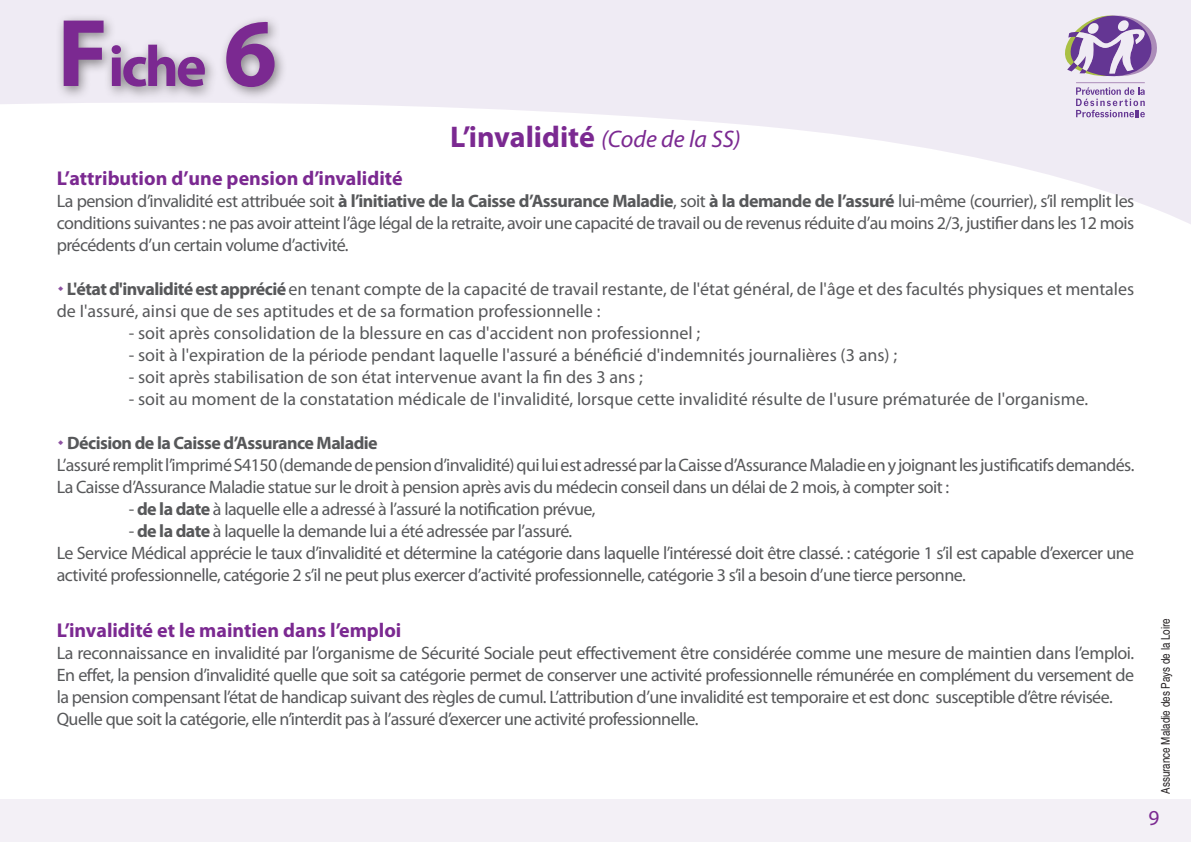
<style>
.page{position:relative;width:1191px;height:842px;background:#fff}
.page>*{position:absolute;margin:0;border:0;box-sizing:border-box;transform-origin:0 0}
.t1{font:700 58.2px "Myriad Pro";color:#7b2991}
.t2{font:700 30px "Myriad Pro";color:#7b2991}
.t3{font:21.4px "Myriad Pro";color:#7b2991}
.t4{font:700 20px "Myriad Pro";color:#7b2991}
.t5{font:18px/22px "Myriad Pro";letter-spacing:-.03em;color:#57585a;text-align:justify}
.t6{font:18px/22px "Myriad Pro";color:#57585a}
.t7{font:700 18px "Myriad Pro";letter-spacing:-.03em;color:#57585a}
.t8{font:condensed 12px "Helvetica";color:#231f20}
.s1{font-size:97px}
.s2{font-weight:400;font-style:italic;font-size:24px}
.s3{font-weight:700}
</style>
<div class="page">
<svg style="left:0;top:0;width:1191px;height:224px;fill:#efebf4"></svg>
<div style="left:0;top:799px;width:1191px;height:43px;background:#f3f0f6"></div>
<div style="left:56px;top:13px;width:232px;height:88px;background:#231f20;opacity:.52"></div>
<p class="t1" style="left:57px;top:28px;width:221px"><span class="s1">F</span>iche <span class="s1">6</span></p>
<p class="t2" style="left:450px;top:118px;width:292px">L’invalidité <span class="s2">(Code de la SS)</span></p>
<p class="t4" style="left:57px;top:165px;width:347px">L’attribution d’une pension d’invalidité</p>
<p class="t5" style="left:57px;top:190px;width:1079px">La pension d’invalidité est attribuée soit <span class="s3">à l’initiative de la Caisse d’Assurance Maladie</span>, soit <span class="s3">à la demande de l’assuré</span> lui-même (courrier), s’il remplit les conditions suivantes : ne pas avoir atteint l’âge légal de la retraite, avoir une capacité de travail ou de revenus réduite d’au moins 2/3, justifier dans les 12 mois précédents d’un certain volume d’activité.</p>
<p class="t6" style="left:57px;top:278px;width:1079px;text-indent:10px"><span class="s3">L'état d'invalidité est apprécié</span> en tenant compte de la capacité de travail restante, de l'état général, de l'âge et des facultés physiques et mentales de I'assuré, ainsi que de ses aptitudes et de sa formation professionnelle :</p>
<p class="t6" style="left:129px;top:322px;width:573px">- soit après consolidation de la blessure en cas d'accident non professionnel ;</p>
<p class="t6" style="left:129px;top:344px;width:770px">- soit à l'expiration de la période pendant laquelle l'assuré a bénéficié d'indemnités journalières (3 ans) ;</p>
<p class="t6" style="left:129px;top:366px;width:515px">- soit après stabilisation de son état intervenue avant la fin des 3 ans ;</p>
<p class="t6" style="left:129px;top:388px;width:961px">- soit au moment de la constatation médicale de I'invalidité, lorsque cette invalidité résulte de I'usure prématurée de I'organisme.</p>
<p class="t7" style="left:67px;top:431px;width:312px">Décision de la Caisse d’Assurance Maladie</p>
<p class="t5" style="left:57px;top:454px;width:1079px">L’assuré remplit l’imprimé S4150 (demande de pension d’invalidité) qui lui est adressé par la Caisse d’Assurance Maladie en y joignant les justificatifs demandés.</p>
<p class="t5" style="left:57px;top:476px;width:894px">La Caisse d’Assurance Maladie statue sur le droit à pension après avis du médecin conseil dans un délai de 2 mois, à compter soit :</p>
<p class="t5" style="left:129px;top:498px;width:468px">- <span class="s3">de la date</span> à laquelle elle a adressé à l’assuré la notification prévue,</p>
<p class="t5" style="left:129px;top:520px;width:445px">- <span class="s3">de la date</span> à laquelle la demande lui a été adressée par l’assuré.</p>
<p class="t5" style="left:57px;top:542px;width:1079px">Le Service Médical apprécie le taux d’invalidité et détermine la catégorie dans laquelle l’intéressé doit être classé. : catégorie 1 s’il est capable d’exercer une activité professionnelle, catégorie 2 s’il ne peut plus exercer d’activité professionnelle, catégorie 3 s’il a besoin d’une tierce personne.</p>
<p class="t4" style="left:57px;top:617px;width:346px">L’invalidité et le maintien dans l’emploi</p>
<p class="t5" style="left:57px;top:641px;width:1079px">La reconnaissance en invalidité par l’organisme de Sécurité Sociale peut effectivement être considérée comme une mesure de maintien dans l’emploi.<br>En effet, la pension d’invalidité quelle que soit sa catégorie permet de conserver une activité professionnelle rémunérée en complément du versement de la pension compensant l’état de handicap suivant des règles de cumul. L’attribution d’une invalidité est temporaire et est donc susceptible d’être révisée.</p>
<p class="t5" style="left:57px;top:707px;width:643px">Quelle que soit la catégorie, elle n’interdit pas à l’assuré d’exercer une activité professionnelle.</p>
<p class="t8" style="left:1157px;top:794px;width:177px;rotate:-90deg">Assurance Maladie des Pays de la Loire</p>
<p class="t3" style="left:1148px;top:805px;width:12px">9</p>
</div>
